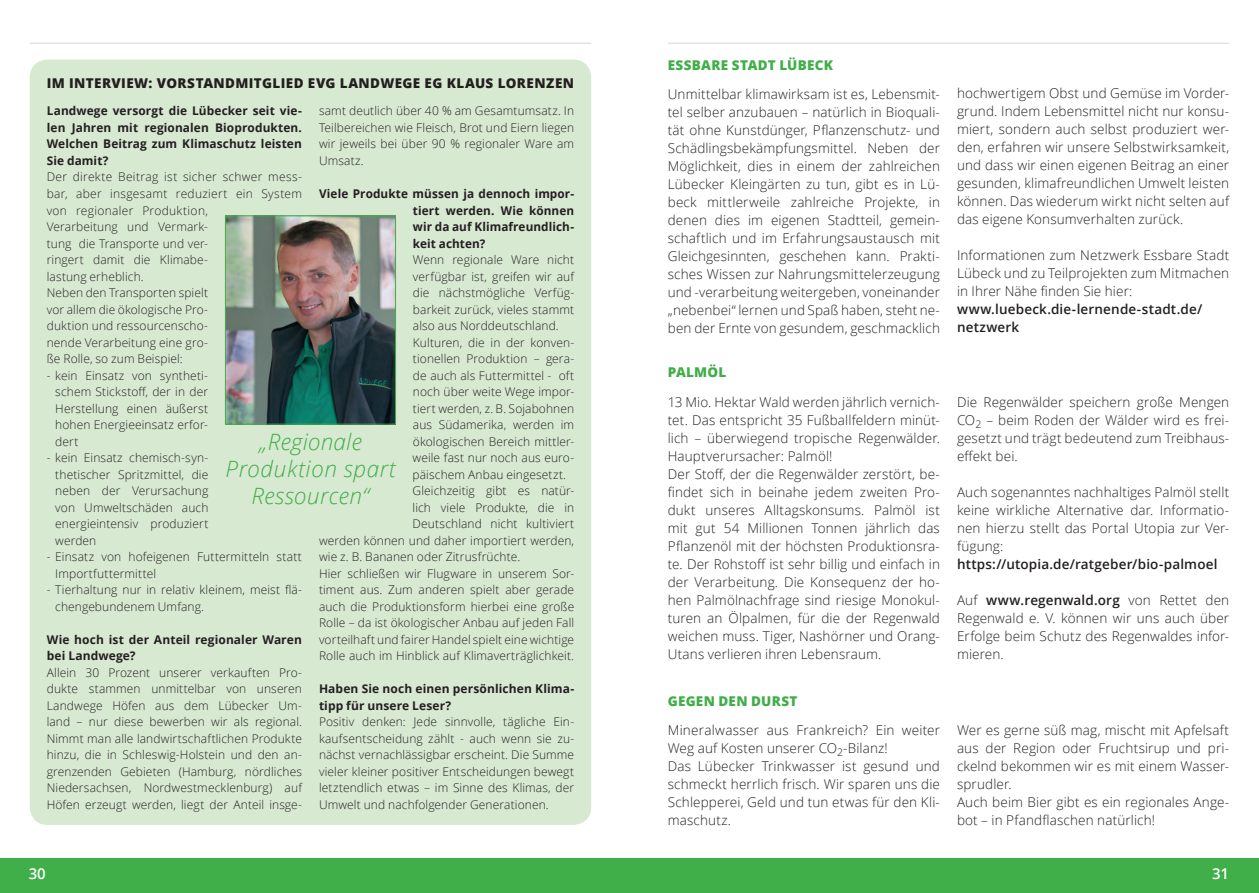
<style>
.page{position:relative;width:1259px;height:893px;background:#fff}
.page>*{position:absolute;margin:0;border:0;box-sizing:border-box;transform-origin:0 0}
.Einleitung-Konsum{font:italic 300 22.5px "Open Sans";letter-spacing:.02em;color:#40ae49}
.t1{font:600 15px "Open Sans";color:#fff}
.Fließtext_KB{font:300 13.5px/18px "Open Sans";letter-spacing:.01em;color:#231f20;text-align:justify}
.Fließtext_KB-2{font:600 13.5px/18px "Open Sans";letter-spacing:.015em;color:#231f20}
.Einleitung_Energie{font:800 13.5px "Open Sans";letter-spacing:.03em;color:#231f20}
.Einleitung__Genuss{font:800 13.5px "Open Sans";letter-spacing:.02em;color:#40ae49}
.Fließtext_KB-3{font:300 12px/16.5px "Open Sans";letter-spacing:.01em;color:#231f20;text-align:justify}
.Fließtext_Kursiv_Hal{font:700 12px/16.5px "Open Sans";letter-spacing:.01em;color:#231f20;text-align:justify}
.s1{font-weight:600}
</style>
<div class="page">
<hr style="left:30px;top:43px;width:561px;height:1px;background:#b2b3b7">
<hr style="left:668px;top:43px;width:561px;height:1px;background:#b2b3b7">
<div style="left:0;top:859px;width:629px;height:34px;background:#40ae49"></div>
<div style="left:629px;top:859px;width:630px;height:34px;background:#40ae49"></div>
<div style="left:30px;top:60px;width:561px;height:765px;background:#d8e9d2;border-radius:18px"></div>
<img style="left:227px;top:217px;width:167px;height:206px">
<div style="left:225px;top:215px;width:171px;height:210px;border:1px solid #40ae49"></div>
<p class="Einleitung_Energie" style="left:47px;top:73px;width:529px">IM INTERVIEW: VORSTANDMITGLIED EVG LANDWEGE EG KLAUS LORENZEN</p>
<p class="Fließtext_KB-3" style="left:319px;top:103px;width:257px">samt deutlich über 40 % am Gesamtumsatz. In Teilbereichen wie Fleisch, Brot und Eiern liegen wir jeweils bei über 90 % regionaler Ware am Umsatz.</p>
<p class="Fließtext_Kursiv_Hal" style="left:413px;top:185px;width:163px;text-indent:-94px">Viele Produkte müssen ja dennoch impor&shy;tiert werden. Wie können wir da auf Klimafreundlich&shy;keit achten?</p>
<p class="Fließtext_KB-3" style="left:413px;top:251px;width:163px">Wenn regionale Ware nicht verfügbar ist, greifen wir auf die nächstmögliche Verfüg&shy;barkeit zurück, vieles stammt also aus Norddeutschland.</p>
<p class="Fließtext_KB-3" style="left:412px;top:334px;width:163px">Kulturen, die in der konven&shy;tionellen Produktion – gera&shy;de auch als Futtermittel - oft noch über weite Wege impor&shy;tiert werden, z. B. Sojabohnen aus Südamerika, werden im ökologischen Bereich mittler&shy;weile fast nur noch aus euro&shy;päischem Anbau eingesetzt.</p>
<p class="Fließtext_KB-3" style="left:412px;top:482px;width:163px">Gleichzeitig gibt es natür-</p>
<p class="Fließtext_KB-3" style="left:412px;top:499px;width:163px">lich viele Produkte, die in</p>
<p class="Fließtext_KB-3" style="left:412px;top:515px;width:163px">Deutschland nicht kultiviert</p>
<p class="Fließtext_KB-3" style="left:319px;top:532px;width:257px">werden können und daher importiert werden,</p>
<p class="Fließtext_KB-3" style="left:319px;top:548px;width:203px">wie z. B. Bananen oder Zitrusfrüchte.</p>
<p class="Fließtext_KB-3" style="left:319px;top:565px;width:257px">Hier schließen wir Flugware in unserem Sor&shy;timent aus. Zum anderen spielt aber gerade auch die Produktionsform hierbei eine große Rolle – da ist ökologischer Anbau auf jeden Fall vorteilhaft und fairer Handel spielt eine wichtige Rolle auch im Hinblick auf Klimaverträglichkeit.</p>
<p class="Fließtext_Kursiv_Hal" style="left:319px;top:680px;width:257px">Haben Sie noch einen persönlichen Klima&shy;tipp für unsere Leser?</p>
<p class="Fließtext_KB-3" style="left:319px;top:713px;width:257px">Positiv denken: Jede sinnvolle, tägliche Ein&shy;kaufsentscheidung zählt - auch wenn sie zu&shy;nächst vernachlässigbar erscheint. Die Summe vieler kleiner positiver Entscheidungen bewegt letztendlich etwas – im Sinne des Klimas, der Umwelt und nachfolgender Generationen.</p>
<p class="Fließtext_Kursiv_Hal" style="left:47px;top:103px;width:257px">Landwege versorgt die Lübecker seit vie&shy;len Jahren mit regionalen Bioprodukten.<br>Welchen Beitrag zum Klimaschutz leisten Sie damit?</p>
<p class="Fließtext_KB-3" style="left:47px;top:169px;width:257px;text-align:left">Der direkte Beitrag ist sicher schwer mess&shy;bar, aber insgesamt reduziert ein System von regionaler Produktion,<br>Verarbeitung und Vermark-<br>tung die Transporte und ver-<br>ringert damit die Klimabe-<br>lastung erheblich.</p>
<p class="Fließtext_KB-3" style="left:47px;top:284px;width:163px">Neben den Transporten spielt vor allem die ökologische Pro&shy;duktion und ressourcenscho&shy;nende Verarbeitung eine gro&shy;ße Rolle, so zum Beispiel:</p>
<p class="Fließtext_KB-3" style="left:55px;top:367px;width:154px;text-indent:-9px">- kein Einsatz von syntheti&shy;schem Stickstoff, der in der Herstellung einen äußerst hohen Energieeinsatz erfor&shy;dert</p>
<p class="Fließtext_KB-3" style="left:55px;top:449px;width:155px;text-indent:-9px">- kein Einsatz chemisch-syn&shy;thetischer Spritzmittel, die neben der Verursachung von Umweltschäden auch energieintensiv produziert werden</p>
<p class="Fließtext_KB-3" style="left:55px;top:548px;width:248px;text-indent:-9px">- Einsatz von hofeigenen Futtermitteln statt<br>Importfuttermittel</p>
<p class="Fließtext_KB-3" style="left:55px;top:581px;width:248px;text-indent:-9px">- Tierhaltung nur in relativ kleinem, meist flä&shy;chengebundenem Umfang.</p>
<p class="Fließtext_Kursiv_Hal" style="left:47px;top:631px;width:257px">Wie hoch ist der Anteil regionaler Waren bei Landwege?</p>
<p class="Fließtext_KB-3" style="left:47px;top:664px;width:257px">Allein 30 Prozent unserer verkauften Pro&shy;dukte stammen unmittelbar von unseren Landwege Höfen aus dem Lübecker Um&shy;land – nur diese bewerben wir als regional.<br>Nimmt man alle landwirtschaftlichen Produkte hinzu, die in Schleswig-Holstein und den an&shy;grenzenden Gebieten (Hamburg, nördliches Niedersachsen, Nordwestmecklenburg) auf Höfen erzeugt werden, liegt der Anteil insge-</p>
<p class="Einleitung-Konsum" style="left:259px;top:427px;width:104px">„Regionale</p>
<p class="Einleitung-Konsum" style="left:225px;top:454px;width:172px">Produktion spart</p>
<p class="Einleitung-Konsum" style="left:251px;top:481px;width:120px">Ressourcen“</p>
<p class="Einleitung__Genuss" style="left:668px;top:55px;width:167px">ESSBARE STADT LÜBECK</p>
<p class="Fließtext_KB" style="left:668px;top:84px;width:274px">Unmittelbar klimawirksam ist es, Lebensmit&shy;tel selber anzubauen – natürlich in Bioquali&shy;tät ohne Kunstdünger, Pflanzenschutz- und Schädlingsbekämpfungsmittel. Neben der Möglichkeit, dies in einem der zahlreichen Lübecker Kleingärten zu tun, gibt es in Lü&shy;beck mittlerweile zahlreiche Projekte, in denen dies im eigenen Stadtteil, gemein&shy;schaftlich und im Erfahrungsaustausch mit Gleichgesinnten, geschehen kann. Prakti&shy;sches Wissen zur Nahrungsmittelerzeugung und -verarbeitung weitergeben, voneinander „nebenbei“ lernen und Spaß haben, steht ne&shy;ben der Ernte von gesundem, geschmacklich</p>
<p class="Fließtext_KB" style="left:957px;top:84px;width:274px">hochwertigem Obst und Gemüse im Vorder&shy;grund. Indem Lebensmittel nicht nur konsu&shy;miert, sondern auch selbst produziert wer&shy;den, erfahren wir unsere Selbstwirksamkeit, und dass wir einen eigenen Beitrag an einer gesunden, klimafreundlichen Umwelt leisten können. Das wiederum wirkt nicht selten auf das eigene Konsumverhalten zurück.</p>
<p class="Fließtext_KB" style="left:957px;top:246px;width:274px">Informationen zum Netzwerk Essbare Stadt Lübeck und zu Teilprojekten zum Mitmachen in Ihrer Nähe finden Sie hier:</p>
<p class="Fließtext_KB-2" style="left:957px;top:300px;width:247px">www.luebeck.die-lernende-stadt.de/ netzwerk</p>
<p class="Einleitung__Genuss" style="left:668px;top:362px;width:60px">PALMÖL</p>
<p class="Fließtext_KB" style="left:668px;top:393px;width:274px">13 Mio. Hektar Wald werden jährlich vernich&shy;tet. Das entspricht 35 Fußballfeldern minüt&shy;lich – überwiegend tropische Regenwälder.<br>Hauptverursacher: Palmöl!</p>
<p class="Fließtext_KB" style="left:668px;top:465px;width:274px">Der Stoff, der die Regenwälder zerstört, be&shy;findet sich in beinahe jedem zweiten Pro&shy;dukt unseres Alltagskonsums. Palmöl ist mit gut 54 Millionen Tonnen jährlich das Pflanzenöl mit der höchsten Produktionsra&shy;te. Der Rohstoff ist sehr billig und einfach in der Verarbeitung. Die Konsequenz der ho&shy;hen Palmölnachfrage sind riesige Monokul&shy;turen an Ölpalmen, für die der Regenwald weichen muss. Tiger, Nashörner und Orang-Utans verlieren ihren Lebensraum.</p>
<p class="Einleitung__Genuss" style="left:668px;top:690px;width:131px">GEGEN DEN DURST</p>
<p class="Fließtext_KB" style="left:668px;top:721px;width:274px">Mineralwasser aus Frankreich? Ein weiter<br>Weg auf Kosten unserer CO<sub>2</sub>-Bilanz!</p>
<p class="Fließtext_KB" style="left:668px;top:757px;width:274px">Das Lübecker Trinkwasser ist gesund und schmeckt herrlich frisch. Wir sparen uns die Schlepperei, Geld und tun etwas für den Kli&shy;maschutz.</p>
<p class="Fließtext_KB" style="left:957px;top:393px;width:274px">Die Regenwälder speichern große Mengen CO<sub>2</sub> – beim Roden der Wälder wird es frei&shy;gesetzt und trägt bedeutend zum Treibhaus&shy;effekt bei.</p>
<p class="Fließtext_KB" style="left:957px;top:483px;width:274px">Auch sogenanntes nachhaltiges Palmöl stellt keine wirkliche Alternative dar. Informatio&shy;nen hierzu stellt das Portal Utopia zur Ver&shy;fügung:</p>
<p class="Fließtext_KB-2" style="left:957px;top:555px;width:262px">https://utopia.de/ratgeber/bio-palmoel</p>
<p class="Fließtext_KB" style="left:957px;top:591px;width:274px">Auf <span class="s1">www.regenwald.org</span> von Rettet den Regenwald e. V. können wir uns auch über Erfolge beim Schutz des Regenwaldes infor&shy;mieren.</p>
<p class="Fließtext_KB" style="left:957px;top:721px;width:274px">Wer es gerne süß mag, mischt mit Apfelsaft aus der Region oder Fruchtsirup und pri&shy;ckelnd bekommen wir es mit einem Wasser&shy;sprudler.</p>
<p class="Fließtext_KB" style="left:957px;top:793px;width:274px">Auch beim Bier gibt es ein regionales Ange&shy;bot – in Pfandflaschen natürlich!</p>
<p class="t1" style="left:29px;top:863px;width:19px">30</p>
<p class="t1" style="left:1212px;top:863px;width:19px">31</p>
</div>
